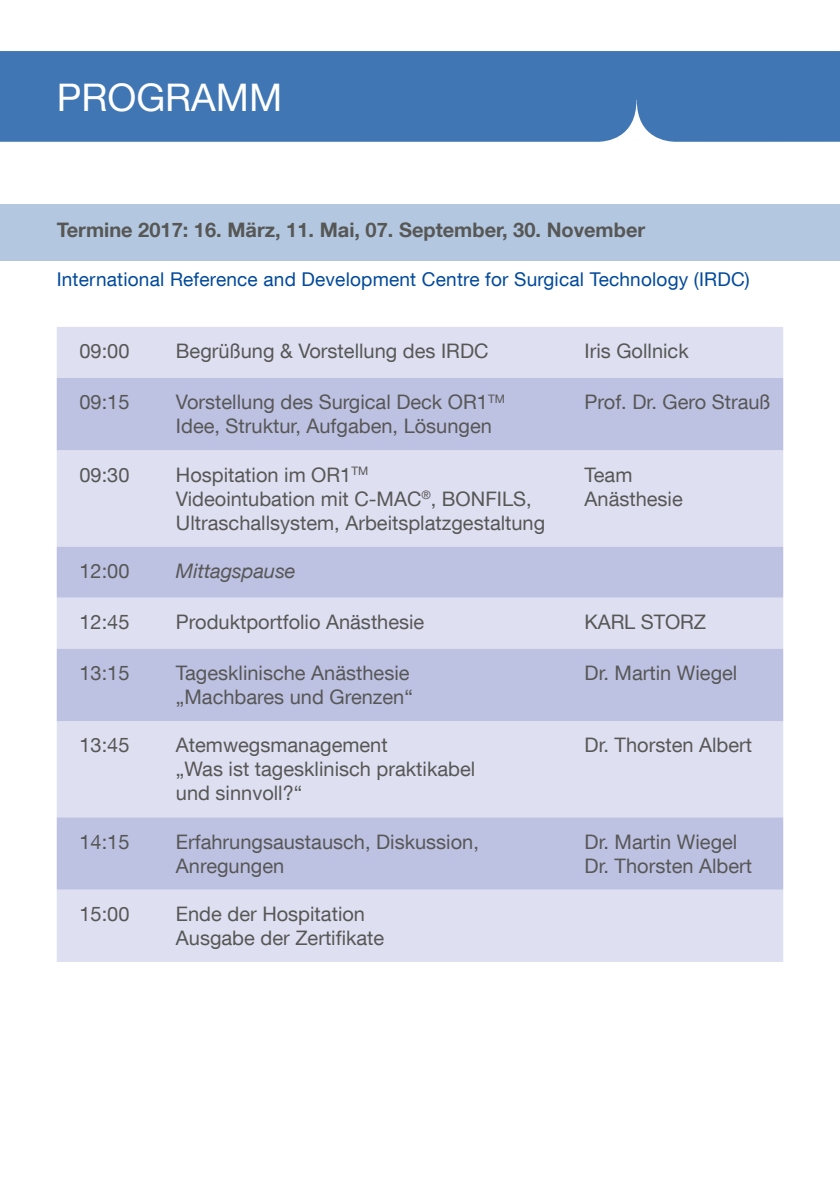
<style>
.page{position:relative;width:840px;height:1191px;background:#fff}
.page>*{position:absolute;margin:0;border:0;box-sizing:border-box;transform-origin:0 0}
.t1{font:38px "KS Helvetica Neue";color:#fff}
.t2{font:20px/24px "KS Helvetica Neue";color:#575756}
.t3{font:700 20px "KS Helvetica Neue";color:#575756}
.t4{font:italic 20px "KS Helvetica Neue";color:#575756}
.t5{font:19px "KS Helvetica Neue";letter-spacing:.01em;color:#00499a}
</style>
<div class="page">
<div style="left:0;top:51px;width:839px;height:91px;background:#4076b3"></div>
<div style="left:0;top:204px;width:839px;height:57px;background:#b3c8e0"></div>
<div style="left:57px;top:327px;width:725px;height:635px;background:#dee0f2"></div>
<svg style="left:57px;top:378px;width:725px;height:511px;background:#ccd0ea"></svg>
<h1 class="t1" style="left:57px;top:74px;width:221px">PROGRAMm</h1>
<p class="t3" style="left:57px;top:217px;width:589px">Termine 2017: 16. März, 11. Mai, 07. September, 30. November</p>
<p class="t5" style="left:57px;top:267px;width:694px">International Reference and Development Centre for Surgical Technology (IRDC)</p>
<p class="t2" style="left:79px;top:338px;width:52px">09:00</p>
<p class="t2" style="left:176px;top:338px;width:314px">Begrüßung &amp; Vorstellung des IRDC</p>
<p class="t2" style="left:584px;top:338px;width:106px">Iris Gollnick</p>
<p class="t2" style="left:79px;top:390px;width:52px">09:15</p>
<p class="t2" style="left:176px;top:390px;width:330px">Vorstellung des Surgical Deck OR1<sup>TM<br></sup>Idee, Struktur, Aufgaben, Lösungen</p>
<p class="t2" style="left:584px;top:390px;width:187px">Prof. Dr. Gero Strauß</p>
<p class="t2" style="left:79px;top:462px;width:52px">09:30</p>
<p class="t2" style="left:176px;top:462px;width:370px">Hospitation im OR1<sup>TM<br></sup>Videointubation mit C-MAC<sup>®</sup>, BONFILS,<br>Ultraschallsystem, Arbeitsplatzgestaltung</p>
<p class="t2" style="left:584px;top:462px;width:100px">Team<br>Anästhesie</p>
<p class="t2" style="left:79px;top:558px;width:52px">12:00</p>
<p class="t4" style="left:176px;top:558px;width:121px">Mittagspause</p>
<p class="t2" style="left:79px;top:609px;width:52px">12:45</p>
<p class="t2" style="left:176px;top:609px;width:250px">Produktportfolio Anästhesie</p>
<p class="t2" style="left:584px;top:609px;width:123px">KARL STORZ</p>
<p class="t2" style="left:79px;top:660px;width:52px">13:15</p>
<p class="t2" style="left:176px;top:660px;width:238px">Tagesklinische Anästhesie „Machbares und Grenzen“</p>
<p class="t2" style="left:584px;top:660px;width:154px">Dr. Martin Wiegel</p>
<p class="t2" style="left:79px;top:732px;width:52px">13:45</p>
<p class="t2" style="left:176px;top:732px;width:300px">Atemwegsmanagement<br>„Was ist tagesklinisch praktikabel und sinnvoll?“</p>
<p class="t2" style="left:584px;top:732px;width:169px">Dr. Thorsten Albert</p>
<p class="t2" style="left:79px;top:829px;width:52px">14:15</p>
<p class="t2" style="left:176px;top:829px;width:304px">Erfahrungsaustausch, Diskussion,<br>Anregungen</p>
<p class="t2" style="left:584px;top:829px;width:169px">Dr. Martin Wiegel<br>Dr. Thorsten Albert</p>
<p class="t2" style="left:79px;top:901px;width:52px">15:00</p>
<p class="t2" style="left:176px;top:901px;width:210px">Ende der Hospitation<br>Ausgabe der Zertifikate</p>
</div>
